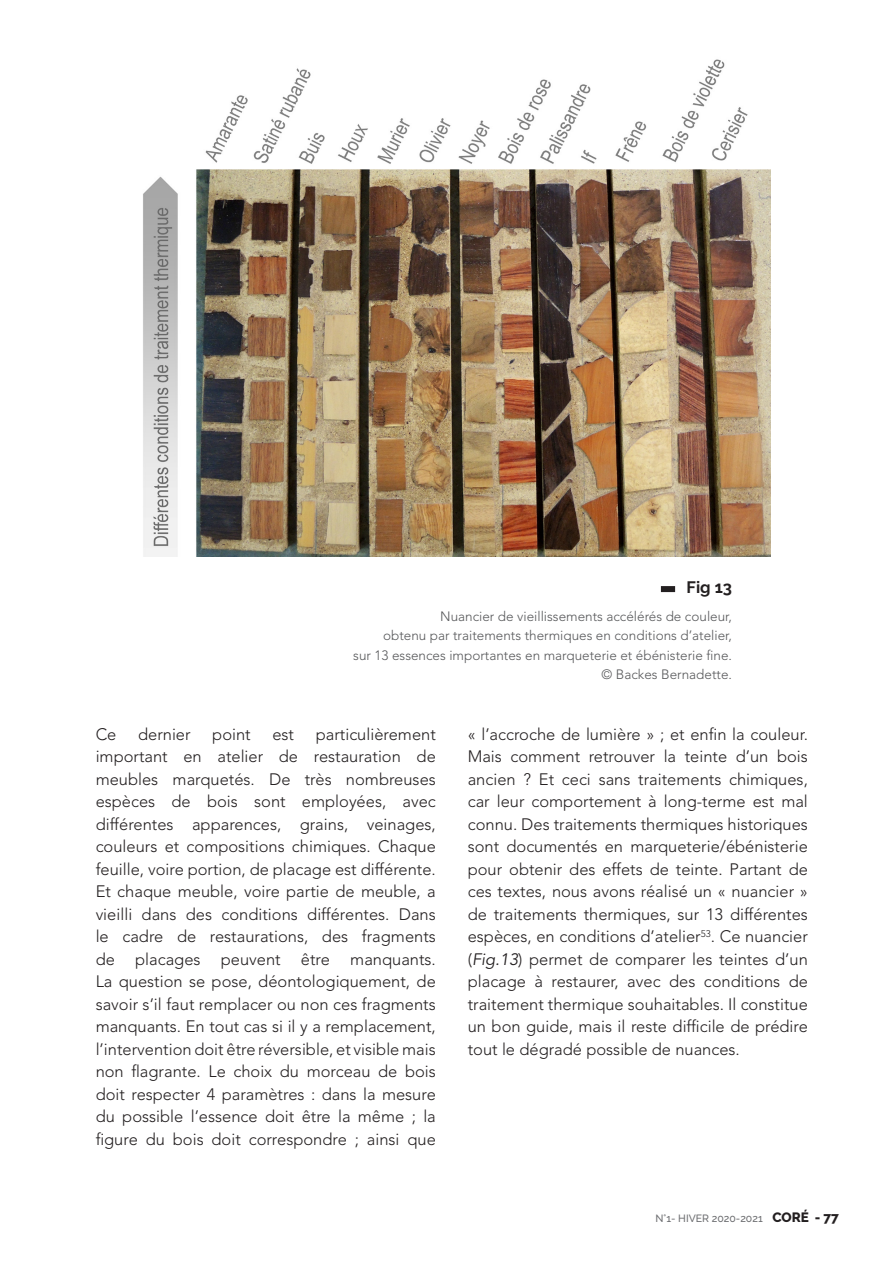
<style>
.page{position:relative;width:893px;height:1263px;background:#fff}
.page>*{position:absolute;margin:0;border:0;box-sizing:border-box;transform-origin:0 0}
.t1{font:300 16.5px/22.5px "Avenir LT Std";color:#231f20;text-align:justify}
.t2{font:700 16.5px "Raleway";color:#231f20}
.t3{font:300 13.5px/19.5px "Avenir LT Std";color:#57585a;text-align:right}
.t4{font:500 10.5px "Raleway";color:#6c6d70}
.s1{font-weight:400;font-style:italic}
.s2{font-weight:800;font-size:13.5px;color:#231f20}
</style>
<div class="page">
<img style="left:143px;top:59px;width:627px;height:497px">
<div style="left:664px;top:586px;width:8px;height:6px;background:#231f20"></div>
<p class="t2" style="left:687px;top:577px;width:47px">Fig 13</p>
<p class="t3" style="left:353px;top:606px;width:380px">Nuancier de vieillissements accélérés de couleur,<br>obtenu par traitements thermiques en conditions d’atelier,<br>sur 13 essences importantes en marqueterie et ébénisterie fine. © Backes Bernadette.</p>
<p class="t1" style="left:96px;top:723px;width:342px;text-indent:220px">particulièrement important en atelier de restauration de meubles marquetés. De très nombreuses espèces de bois sont employées, avec différentes apparences, grains, veinages, couleurs et compositions chimiques. Chaque feuille, voire portion, de placage est différente.<br>Et chaque meuble, voire partie de meuble, a vieilli dans des conditions différentes. Dans le cadre de restaurations, des fragments de placages peuvent être manquants.<br>La question se pose, déontologiquement, de savoir s’il faut remplacer ou non ces fragments manquants. En tout cas si il y a remplacement, l’intervention doit être réversible, et visible mais non flagrante. Le choix du morceau de bois doit respecter 4 paramètres : dans la mesure du possible l’essence doit être la même ; la figure du bois doit correspondre ; ainsi que</p>
<p class="t1" style="left:468px;top:723px;width:342px">« l’accroche de lumière » ; et enfin la couleur.<br>Mais comment retrouver la teinte d’un bois ancien ? Et ceci sans traitements chimiques, car leur comportement à long-terme est mal connu. Des traitements thermiques historiques sont documentés en marqueterie/ébénisterie pour obtenir des effets de teinte. Partant de ces textes, nous avons réalisé un « nuancier » de traitements thermiques, sur 13 différentes espèces, en conditions d’atelier<sup>53</sup>. Ce nuancier (<span class="s1">Fig.13</span>) permet de comparer les teintes d’un placage à restaurer, avec des conditions de traitement thermique souhaitables. Il constitue un bon guide, mais il reste difficile de prédire tout le dégradé possible de nuances.</p>
<p class="t1" style="left:96px;top:723px;width:22px">Ce</p>
<p class="t1" style="left:138px;top:723px;width:54px">dernier</p>
<p class="t1" style="left:212px;top:723px;width:40px">point</p>
<p class="t1" style="left:272px;top:723px;width:23px">est</p>
<p class="t4" style="left:655px;top:1212px;width:185px">N°1- HIVER 2020-2021 <span class="s2">CORÉ - 77</span></p>
</div>
